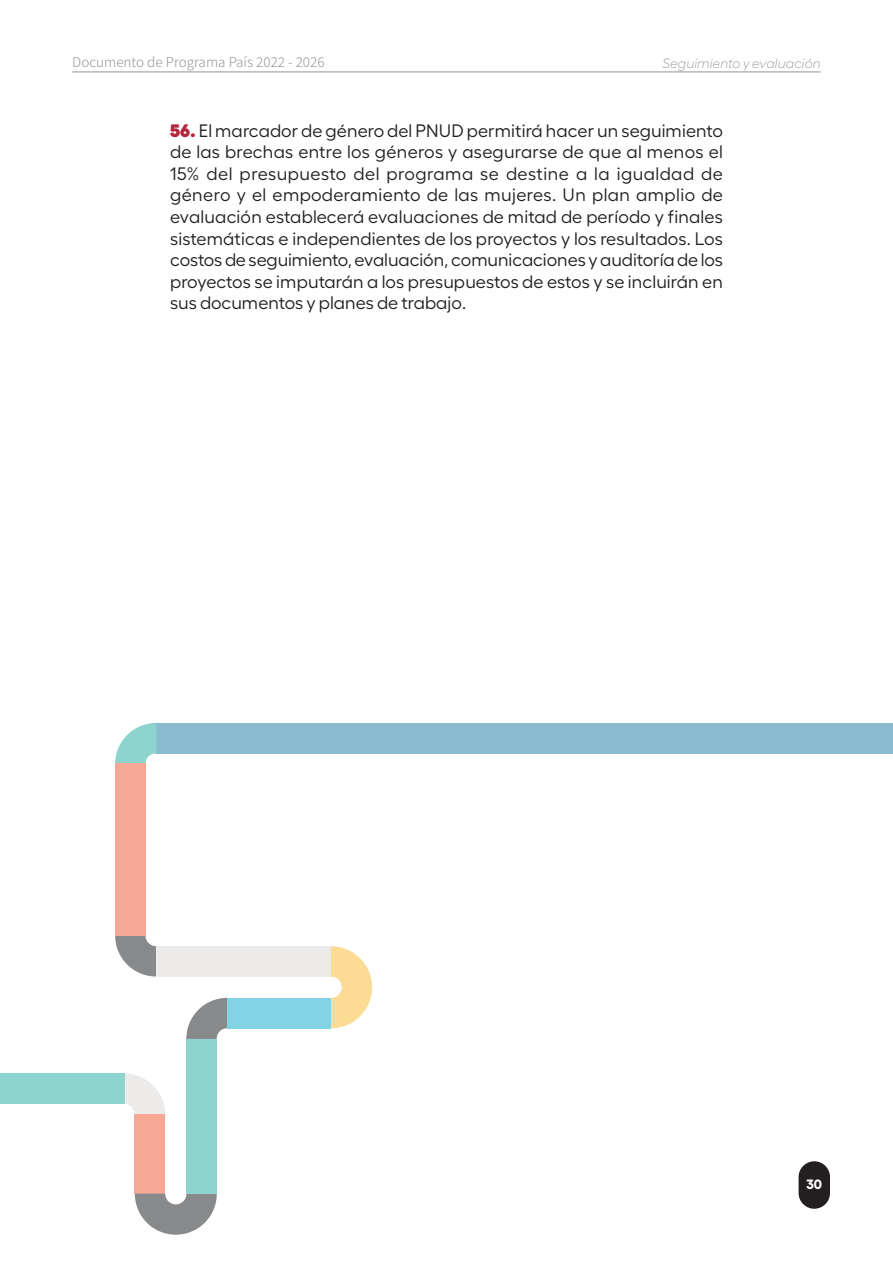
<style>
.page{position:relative;width:893px;height:1263px;background:#fff}
.page>*{position:absolute;margin:0;border:0;box-sizing:border-box;transform-origin:0 0}
.cuerpo_de_texto{font:18px/21.6px "Fellix";letter-spacing:.005em;color:#231f20;text-align:justify}
.t1{font:200 15px "Assistant";color:#939598}
.cuerpo_de_texto-2{font:italic 300 13.5px "Fellix";letter-spacing:.005em;color:#939495}
.t2{font:700 13.5px "Fellix";color:#fff}
.s1{font-weight:900;color:#b4263d}
</style>
<div class="page">
<hr style="left:72px;top:72px;width:749px;height:1px;background:#939495">
<div style="left:156px;top:723px;width:737px;height:30px;background:#8abbd0"></div>
<svg style="left:115px;top:723px;width:41px;height:41px"></svg>
<svg style="left:115px;top:935px;width:41px;height:41px"></svg>
<svg style="left:186px;top:998px;width:41px;height:41px"></svg>
<svg style="left:124px;top:1073px;width:41px;height:41px"></svg>
<div style="left:135px;top:1114px;width:30px;height:80px;background:#f7a795"></div>
<div style="left:0;top:1073px;width:124px;height:31px;background:#8ed4ce"></div>
<svg style="left:135px;top:1193px;width:82px;height:42px"></svg>
<div style="left:115px;top:763px;width:30px;height:172px;background:#f7a795"></div>
<div style="left:228px;top:998px;width:103px;height:30px;background:#82d3e6"></div>
<div style="left:156px;top:946px;width:175px;height:31px;background:#ecebe9"></div>
<div style="left:187px;top:1039px;width:30px;height:154px;background:#8ed4ce"></div>
<svg style="left:331px;top:946px;width:41px;height:82px"></svg>
<div style="left:799px;top:1161px;width:31px;height:48px;background:#231f20;border-radius:16px"></div>
<p class="t1" style="left:72px;top:52px;width:254px">Documento de Programa País 2022 - 2026</p>
<p class="cuerpo_de_texto-2" style="left:662px;top:53px;width:160px">Seguimiento y evaluación</p>
<p class="cuerpo_de_texto" style="left:170px;top:118px;width:554px"><span class="s1">56.</span> El marcador de género del PNUD permitirá hacer un seguimiento de las brechas entre los géneros y asegurarse de que al menos el 15% del presupuesto del programa se destine a la igualdad de género y el empoderamiento de las mujeres. Un plan amplio de evaluación establecerá evaluaciones de mitad de período y finales sistemáticas e independientes de los proyectos y los resultados. Los costos de seguimiento, evaluación, comunicaciones y auditoría de los proyectos se imputarán a los presupuestos de estos y se incluirán en sus documentos y planes de trabajo.</p>
<p class="t2" style="left:806px;top:1173px;width:17px">30</p>
</div>
